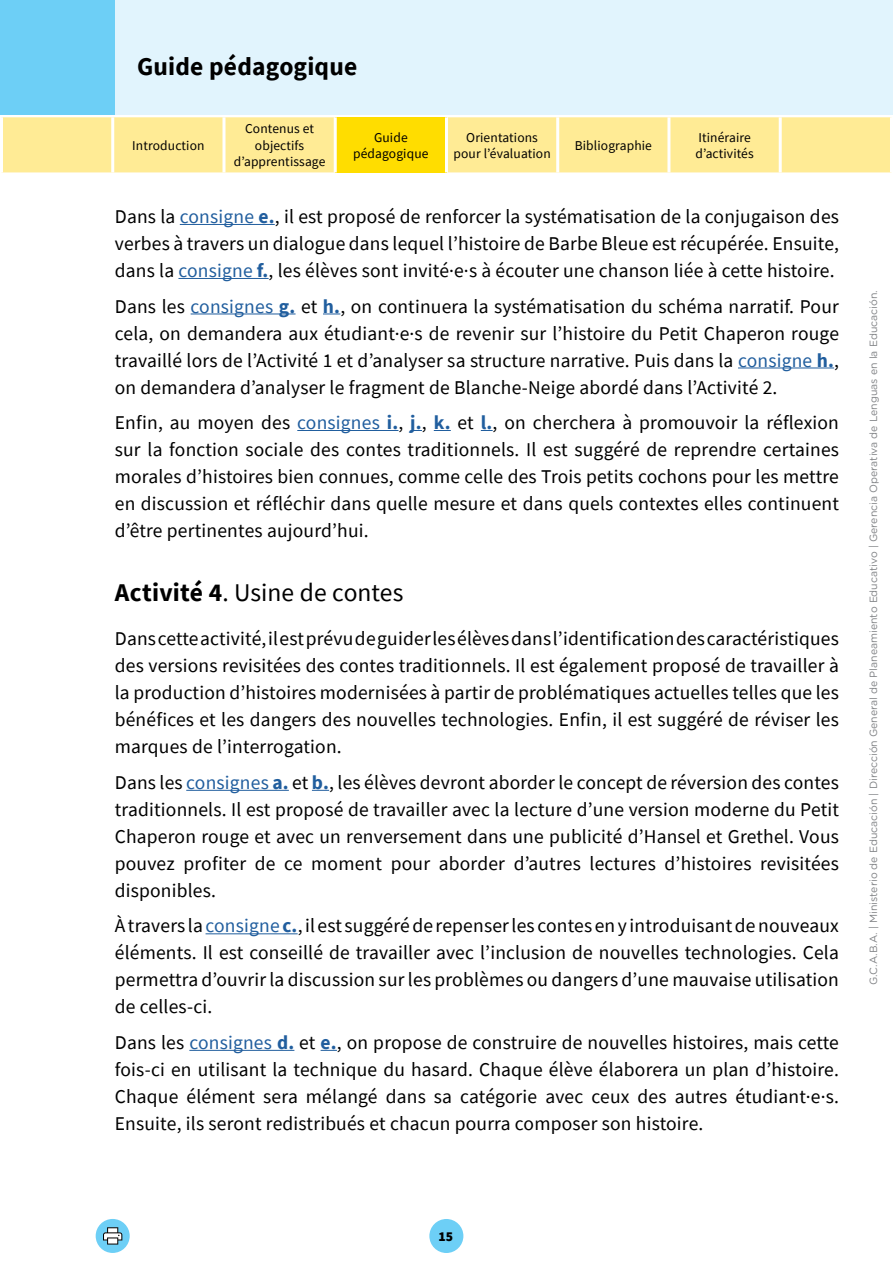
<style>
.page{position:relative;width:893px;height:1263px;background:#fff}
.page>*{position:absolute;margin:0;border:0;box-sizing:border-box;transform-origin:0 0}
.t1{font:25.5px "Source Sans Pro";color:#000}
.t2{font:700 25.5px "Source Sans Pro";letter-spacing:.005em;color:#000}
.t3{font:19.5px/27px "Source Sans Pro";letter-spacing:.01em;color:#000;text-align:justify}
.t4{font:13.5px/16.5px "Source Sans Pro";letter-spacing:.01em;color:#000;text-align:center}
.t5{font:900 13.5px "Source Sans Pro";color:#000}
.t6{font:10.5px "Gotham Rounded";color:#808285}
.s1{color:#215e9e}
.s2{font-weight:700;color:#215e9e}
.s3{font-weight:700}
</style>
<div class="page">
<div style="left:429px;top:1219px;width:34px;height:34px;background:#6dcff6;border-radius:50%"></div>
<div style="left:96px;top:1219px;width:34px;height:34px;background:#6dcff6;border-radius:50%"></div>
<svg style="left:103px;top:1227px;width:19px;height:17px"></svg>
<div style="left:115px;top:0;width:778px;height:115px;background:#e1f4fd"></div>
<div style="left:0;top:0;width:115px;height:115px;background:#6dcff6"></div>
<div style="left:3px;top:117px;width:887px;height:55px;background:#ffeb95"></div>
<div style="left:335px;top:117px;width:111px;height:55px;background:#fd0"></div>
<hr style="left:222px;top:117px;width:3px;height:55px;background:#fff">
<hr style="left:111px;top:117px;width:3px;height:55px;background:#fff">
<hr style="left:334px;top:117px;width:3px;height:55px;background:#fff">
<hr style="left:445px;top:117px;width:3px;height:55px;background:#fff">
<hr style="left:556px;top:117px;width:3px;height:55px;background:#fff">
<hr style="left:667px;top:117px;width:3px;height:55px;background:#fff">
<hr style="left:779px;top:117px;width:3px;height:55px;background:#fff">
<hr style="left:180px;top:224px;width:95px;height:1px;background:#215e9e">
<hr style="left:178px;top:278px;width:91px;height:1px;background:#215e9e">
<hr style="left:191px;top:313px;width:105px;height:1px;background:#215e9e">
<svg style="left:323px;top:313px;width:17px;height:1px"></svg>
<hr style="left:738px;top:367px;width:96px;height:1px;background:#215e9e">
<hr style="left:297px;top:430px;width:101px;height:1px;background:#215e9e">
<svg style="left:410px;top:430px;width:12px;height:1px"></svg>
<svg style="left:434px;top:430px;width:17px;height:1px"></svg>
<svg style="left:481px;top:430px;width:12px;height:1px"></svg>
<hr style="left:186px;top:790px;width:103px;height:1px;background:#215e9e">
<svg style="left:312px;top:790px;width:17px;height:1px"></svg>
<hr style="left:206px;top:933px;width:92px;height:1px;background:#215e9e">
<hr style="left:189px;top:1050px;width:105px;height:1px;background:#215e9e">
<svg style="left:321px;top:1050px;width:16px;height:1px"></svg>
<h1 class="t2" style="left:137px;top:50px;width:222px">Guide pédagogique</h1>
<p class="t4" style="left:234px;top:121px;width:93px">Contenus et objectifs d’apprentissage</p>
<p class="t4" style="left:353px;top:129px;width:77px">Guide pédagogique</p>
<p class="t4" style="left:453px;top:129px;width:99px">Orientations pour l’évaluation</p>
<p class="t4" style="left:575px;top:137px;width:79px">Bibliographie</p>
<p class="t4" style="left:695px;top:129px;width:60px;text-align:left">Itinéraire d’activités</p>
<p class="t3" style="left:115px;top:203px;width:726px">Dans la <span class="s1">consigne</span> <span class="s2">e.</span>, il est proposé de renforcer la systématisation de la conjugaison des verbes à travers un dialogue dans lequel l’histoire de Barbe Bleue est récupérée. Ensuite, dans la <span class="s1">consigne</span> <span class="s2">f.</span>, les élèves sont invité·e·s à écouter une chanson liée à cette histoire.</p>
<p class="t3" style="left:115px;top:292px;width:726px">Dans les <span class="s1">consignes</span> <span class="s2">g.</span> et <span class="s2">h.</span>, on continuera la systématisation du schéma narratif. Pour cela, on demandera aux étudiant·e·s de revenir sur l’histoire du Petit Chaperon rouge travaillé lors de l’Activité 1 et d’analyser sa structure narrative. Puis dans la <span class="s1">consigne</span> <span class="s2">h.</span>, on demandera d’analyser le fragment de Blanche-Neige abordé dans l’Activité 2.</p>
<p class="t3" style="left:115px;top:409px;width:726px">Enfin, au moyen des <span class="s1">consignes</span> <span class="s2">i.</span>, <span class="s2">j.</span>, <span class="s2">k.</span> et <span class="s2">l.</span>, on cherchera à promouvoir la réflexion sur la fonction sociale des contes traditionnels. Il est suggéré de reprendre certaines morales d’histoires bien connues, comme celle des Trois petits cochons pour les mettre en discussion et réfléchir dans quelle mesure et dans quels contextes elles continuent d’être pertinentes aujourd’hui.</p>
<h1 class="t1" style="left:115px;top:577px;width:290px"><span class="s3">Activité 4</span>. Usine de contes</h1>
<p class="t3" style="left:115px;top:625px;width:726px">Dans cette activité, il est prévu de guider les élèves dans l’identification des caractéristiques des versions revisitées des contes traditionnels. Il est également proposé de travailler à la production d’histoires modernisées à partir de problématiques actuelles telles que les bénéfices et les dangers des nouvelles technologies. Enfin, il est suggéré de réviser les marques de l’interrogation.</p>
<p class="t3" style="left:115px;top:769px;width:726px">Dans les <span class="s1">consignes</span> <span class="s2">a.</span> et <span class="s2">b.</span>, les élèves devront aborder le concept de réversion des contes traditionnels. Il est proposé de travailler avec la lecture d’une version moderne du Petit Chaperon rouge et avec un renversement dans une publicité d’Hansel et Grethel. Vous pouvez profiter de ce moment pour aborder d’autres lectures d’histoires revisitées disponibles.</p>
<p class="t3" style="left:115px;top:912px;width:726px">À travers la <span class="s1">consigne</span> <span class="s2">c.</span>, il est suggéré de repenser les contes en y introduisant de nouveaux éléments. Il est conseillé de travailler avec l’inclusion de nouvelles technologies. Cela permettra d’ouvrir la discussion sur les problèmes ou dangers d’une mauvaise utilisation de celles-ci.</p>
<p class="t3" style="left:115px;top:1029px;width:726px">Dans les <span class="s1">consignes</span> <span class="s2">d.</span> et <span class="s2">e.</span>, on propose de construire de nouvelles histoires, mais cette fois-ci en utilisant la technique du hasard. Chaque élève élaborera un plan d’histoire.<br>Chaque élément sera mélangé dans sa catégorie avec ceux des autres étudiant·e·s.<br>Ensuite, ils seront redistribués et chacun pourra composer son histoire.</p>
<p class="t4" style="left:132px;top:137px;width:74px">Introduction</p>
<p class="t6" style="left:866px;top:985px;width:696px;rotate:-90deg">G.C.A.B.A. | Ministerio de Educación | Dirección General de Planeamiento Educativo | Gerencia Operativa de Lenguas en la Educación.</p>
<p class="t5" style="left:439px;top:1227px;width:16px">15</p>
</div>
